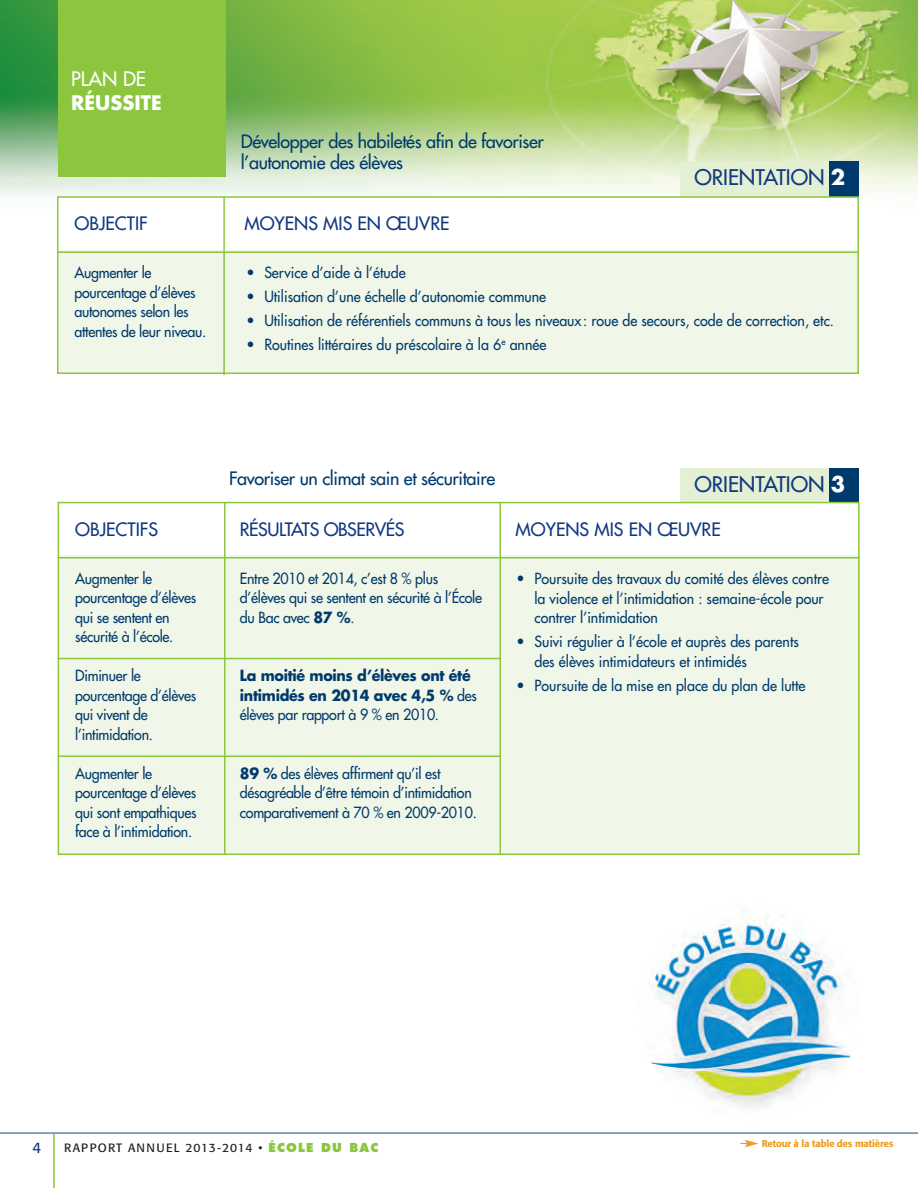
<style>
.page{position:relative;width:918px;height:1188px;background:#fff}
.page>*{position:absolute;margin:0;border:0;box-sizing:border-box;transform-origin:0 0}
.t1{font:21px "Futura";color:#113880}
.t2{font:700 19.5px "Futura";color:#fff}
.t3{font:19.5px "Futura";color:#fff}
.t4{font:18px/21px "Futura";letter-spacing:-.02em;color:#003a6d}
.t5{font:18px "Futura";color:#113880}
.t6{font:18px "Futura";letter-spacing:-.025em;color:#113880}
.t7{font:15px/19.5px "Futura";letter-spacing:-.005em;color:#003a6d;scale:.95 1}
.t8{font:700 15px/19.5px "Futura";letter-spacing:-.02em;color:#003a6d;scale:.95 1}
.t9{font:15px "Formata";color:#113880}
.t10{font:12px "Formata";letter-spacing:.1em;color:#231f20}
.t11{font:500 9.75px "Formata";letter-spacing:-.02em;color:#ee9c1f}
.s1{font-weight:700;color:#fff}
.s2{font-weight:700}
.s3{font-weight:400}
.s4{font-family:"Futura";font-weight:800;color:#8bc63e}
</style>
<div class="page">
<img style="left:1px;top:0;width:917px;height:197px">
<div style="left:680px;top:468px;width:179px;height:74px;background:#e4f0d4"></div>
<div style="left:829px;top:468px;width:30px;height:36px;background:#003a6d"></div>
<hr style="left:53px;top:1134px;width:2px;height:54px;background:#8bc63e">
<hr style="left:0;top:1132px;width:918px;height:2px;background:#6482ab">
<svg style="left:740px;top:1140px;width:19px;height:7px"></svg>
<div style="left:56px;top:503px;width:804px;height:54px;background:#fff"></div>
<div style="left:59px;top:556px;width:801px;height:299px;background:#f1f7e8"></div>
<div style="left:58px;top:502px;width:802px;height:353px;border:2px solid #8bc63e"></div>
<hr style="left:224px;top:503px;width:2px;height:352px;background:#8bc63e">
<hr style="left:500px;top:503px;width:1px;height:352px;background:#8bc63e">
<hr style="left:58px;top:557px;width:802px;height:2px;background:#8bc63e">
<hr style="left:58px;top:658px;width:442px;height:1px;background:#8bc63e">
<hr style="left:58px;top:756px;width:442px;height:1px;background:#8bc63e">
<div style="left:58px;top:0;width:168px;height:177px;background:#8bc63e"></div>
<div style="left:680px;top:162px;width:179px;height:73px;background:#e4f0d4"></div>
<div style="left:829px;top:162px;width:30px;height:36px;background:#003a6d"></div>
<div style="left:55px;top:198px;width:804px;height:53px;background:#fff"></div>
<div style="left:59px;top:250px;width:800px;height:124px;background:#f1f7e8"></div>
<div style="left:57px;top:196px;width:802px;height:178px;border:2px solid #8bc63e"></div>
<hr style="left:223px;top:197px;width:2px;height:178px;background:#8bc63e">
<hr style="left:57px;top:251px;width:802px;height:2px;background:#8bc63e">
<img style="left:638px;top:903px;width:222px;height:217px;border-radius:50%">
<h2 class="t3" style="left:71px;top:69px;width:76px">PLAN DE</h2>
<h2 class="t2" style="left:71px;top:94px;width:92px">RÉUSSITE</h2>
<p class="t5" style="left:75px;top:215px;width:75px">OBJECTIF</p>
<p class="t4" style="left:241px;top:132px;width:305px">Développer des habiletés afin de favoriser l’autonomie des élèves</p>
<p class="t5" style="left:244px;top:215px;width:207px">MOYENS MIS EN ŒUVRE</p>
<h1 class="t1" style="left:694px;top:167px;width:152px">ORIENTATION <span class="s1">2</span></h1>
<p class="t7" style="left:75px;top:264px;width:140px">Augmenter le pourcentage d’élèves autonomes selon les attentes de leur niveau.</p>
<p class="t7" style="left:246px;top:264px;width:169px">• Service d’aide à l’étude</p>
<p class="t7" style="left:246px;top:288px;width:317px">• Utilisation d’une échelle d’autonomie commune</p>
<p class="t7" style="left:246px;top:312px;width:620px">• Utilisation de référentiels communs à tous les niveaux: roue de secours, code de correction, etc.</p>
<p class="t7" style="left:246px;top:336px;width:317px">• Routines littéraires du préscolaire à la 6<sup>e</sup> année</p>
<p class="t4" style="left:229px;top:469px;width:268px">Favoriser un climat sain et sécuritaire</p>
<p class="t5" style="left:75px;top:520px;width:84px">OBJECTIFS</p>
<p class="t6" style="left:240px;top:521px;width:166px">RÉSULTATS OBSERVÉS</p>
<p class="t7" style="left:75px;top:569px;width:129px">Augmenter le pourcentage d’élèves qui se sentent en sécurité à l’école.</p>
<p class="t7" style="left:75px;top:667px;width:129px">Diminuer le pourcentage d’élèves qui vivent de l’intimidation.</p>
<p class="t7" style="left:75px;top:764px;width:129px">Augmenter le pourcentage d’élèves qui sont empathiques face à l’intimidation.</p>
<p class="t7" style="left:240px;top:569px;width:256px">Entre 2010 et 2014, c’est 8 % plus d’élèves qui se sentent en sécurité à l’École du Bac avec <span class="s2">87 %</span>.</p>
<p class="t8" style="left:240px;top:667px;width:251px">La moitié moins d’élèves ont été intimidés en 2014 avec 4,5 % <span class="s3">des élèves par rapport à 9 % en 2010.</span></p>
<p class="t7" style="left:240px;top:764px;width:251px"><span class="s2">89 %</span> des élèves affirment qu’il est désagréable d’être témoin d’intimidation comparativement à 70 % en 2009-2010.</p>
<h1 class="t1" style="left:694px;top:474px;width:152px">ORIENTATION <span class="s1">3</span></h1>
<p class="t5" style="left:516px;top:520px;width:207px">MOYENS MIS EN ŒUVRE</p>
<p class="t7" style="left:534px;top:570px;width:312px;text-indent:-18px">• Poursuite des travaux du comité des élèves contre la violence et l’intimidation : semaine-école pour contrer l’intimidation</p>
<p class="t7" style="left:534px;top:633px;width:280px;text-indent:-18px">• Suivi régulier à l’école et auprès des parents des élèves intimidateurs et intimidés</p>
<p class="t7" style="left:516px;top:677px;width:306px">• Poursuite de la mise en place du plan de lutte</p>
<p class="t9" style="left:33px;top:1141px;width:10px">4</p>
<p class="t10" style="left:64px;top:1143px;width:316px">RAPPORT ANNUEL 2013-2014 • <span class="s4">ÉCOLE DU BAC</span></p>
<p class="t11" style="left:762px;top:1139px;width:133px">Retour à la table des matières</p>
</div>
